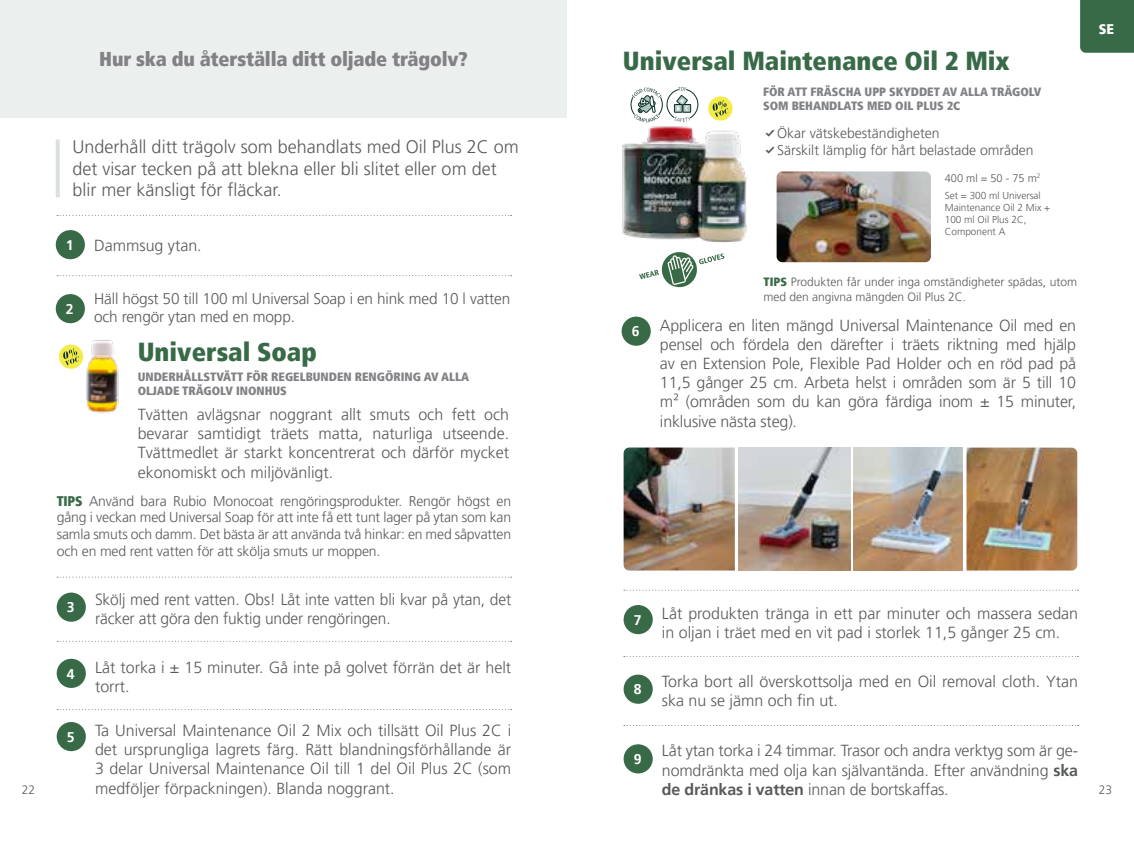
<style>
.page{position:relative;width:1134px;height:851px;background:#fff}
.page>*{position:absolute;margin:0;border:0;box-sizing:border-box;transform-origin:0 0}
.t1{font:900 condensed 26px "Frutiger LT Pro";color:#396a48}
.t2{font:900 condensed 20px "Frutiger LT Pro";letter-spacing:-.01em;color:#808285}
.t3{font:300 18px/21.6px "Frutiger LT Pro";color:#58595b}
.t4{font:300 16px/19.2px "Frutiger LT Pro";color:#58595b}
.t5{font:300 15.4px/18.4px "Frutiger LT Pro";letter-spacing:-.01em;color:#58595b}
.t6{font:300 14px/16.8px "Frutiger LT Pro";color:#58595b;text-align:justify}
.t7{font:700 14px "Frutiger LT Pro";color:#fff}
.t8{font:900 condensed 14px "Frutiger LT Pro";color:#fff}
.t9{font:900 condensed 12px/14.4px "Frutiger LT Pro";color:#808285}
.t10{font:300 12px/14.4px "Frutiger LT Pro";color:#58595b}
.t11{font:300 11px "Frutiger LT Pro";color:#58595b}
.t12{font:300 10px/12px "Frutiger LT Pro";color:#58595b}
.s1{font-weight:900;font-stretch:condensed;color:#396a48}
.s2{font-weight:700}
</style>
<div class="page">
<div style="left:0;top:0;width:567px;height:117px;background:#ebf0ee"></div>
<div style="left:1080px;top:0;width:54px;height:53px;background:#396a48"></div>
<div style="left:56px;top:230px;width:29px;height:29px;background:#396a48;border-radius:50%"></div>
<div style="left:57px;top:592px;width:29px;height:29px;background:#396a48;border-radius:50%"></div>
<div style="left:624px;top:674px;width:29px;height:29px;background:#396a48;border-radius:50%"></div>
<div style="left:624px;top:744px;width:29px;height:29px;background:#396a48;border-radius:50%"></div>
<div style="left:57px;top:658px;width:29px;height:29px;background:#396a48;border-radius:50%"></div>
<div style="left:57px;top:721px;width:29px;height:30px;background:#396a48;border-radius:50%"></div>
<div style="left:624px;top:605px;width:29px;height:29px;background:#396a48;border-radius:50%"></div>
<div style="left:622px;top:316px;width:29px;height:30px;background:#396a48;border-radius:50%"></div>
<div style="left:56px;top:294px;width:29px;height:29px;background:#396a48;border-radius:50%"></div>
<svg style="left:57px;top:275px;width:455px;height:1px"></svg>
<svg style="left:57px;top:215px;width:455px;height:1px"></svg>
<svg style="left:57px;top:576px;width:455px;height:1px"></svg>
<svg style="left:624px;top:589px;width:454px;height:1px"></svg>
<svg style="left:624px;top:656px;width:454px;height:1px"></svg>
<svg style="left:57px;top:709px;width:455px;height:1px"></svg>
<img style="left:86px;top:340px;width:33px;height:73px">
<svg style="left:58px;top:344px;width:26px;height:25px"></svg>
<img style="left:621px;top:126px;width:126px;height:117px">
<svg style="left:639px;top:252px;width:85px;height:36px"></svg>
<img style="left:777px;top:171px;width:154px;height:91px">
<img style="left:624px;top:447px;width:111px;height:123px">
<img style="left:739px;top:447px;width:111px;height:123px">
<img style="left:854px;top:447px;width:109px;height:123px">
<img style="left:966px;top:447px;width:111px;height:123px">
<hr style="left:56px;top:139px;width:4px;height:58px;background:#d8e1dd">
<svg style="left:708px;top:96px;width:25px;height:25px"></svg>
<svg style="left:631px;top:87px;width:67px;height:35px"></svg>
<p class="t2" style="left:99px;top:47px;width:370px">Hur ska du återställa ditt oljade trägolv?</p>
<p class="t3" style="left:73px;top:136px;width:448px">Underhåll ditt trägolv som behandlats med Oil Plus 2C om det visar tecken på att blekna eller bli slitet eller om det blir mer känsligt för fläckar.</p>
<p class="t7" style="left:66px;top:237px;width:9px">1</p>
<p class="t4" style="left:94px;top:235px;width:109px">Dammsug ytan.</p>
<p class="t7" style="left:66px;top:300px;width:9px">2</p>
<p class="t5" style="left:94px;top:289px;width:418px">Häll högst 50 till 100 ml Universal Soap i en hink med 10 l vatten och rengör ytan med en mopp.</p>
<h1 class="t1" style="left:138px;top:335px;width:181px">Universal Soap</h1>
<p class="t9" style="left:138px;top:369px;width:333px">UNDERHÅLLSTVÄTT FÖR REGELBUNDEN RENGÖRING AV ALLA<br>OLJADE TRÄGOLV INONHUS</p>
<p class="t4" style="left:138px;top:405px;width:373px;text-align:justify">Tvätten avlägsnar noggrant allt smuts och fett och bevarar samtidigt träets matta, naturliga utseende.<br>Tvättmedlet är starkt koncentrerat och därför mycket ekonomiskt och miljövänligt.</p>
<p class="t6" style="left:57px;top:492px;width:456px"><span class="s1">TIPS</span> Använd bara Rubio Monocoat rengöringsprodukter. Rengör högst en gång i veckan med Universal Soap för att inte få ett tunt lager på ytan som kan samla smuts och damm. Det bästa är att använda två hinkar: en med såpvatten och en med rent vatten för att skölja smuts ur moppen.</p>
<p class="t7" style="left:67px;top:599px;width:9px">3</p>
<p class="t7" style="left:67px;top:665px;width:9px">4</p>
<p class="t4" style="left:95px;top:589px;width:418px">Skölj med rent vatten. Obs! Låt inte vatten bli kvar på ytan, det räcker att göra den fuktig under rengöringen.</p>
<p class="t4" style="left:95px;top:657px;width:418px">Låt torka i ± 15 minuter. Gå inte på golvet förrän det är helt torrt.</p>
<h1 class="t1" style="left:623px;top:45px;width:388px">Universal Maintenance Oil 2 Mix</h1>
<p class="t9" style="left:763px;top:84px;width:280px">FÖR ATT FRÄSCHA UPP SKYDDET AV ALLA TRÄGOLV<br>SOM BEHANDLATS MED OIL PLUS 2C</p>
<p class="t6" style="left:777px;top:125px;width:258px">Ökar vätskebeständigheten<br>Särskilt lämplig för hårt belastade områden</p>
<p class="t11" style="left:945px;top:171px;width:97px">400 ml = 50 - 75 m<sup>2</sup></p>
<p class="t12" style="left:945px;top:190px;width:107px">Set = 300 ml Universal<br>Maintenance Oil 2 Mix +<br>100 ml Oil Plus 2C,<br>Component A</p>
<p class="t7" style="left:632px;top:323px;width:9px">6</p>
<p class="t10" style="left:763px;top:275px;width:315px"><span class="s1">TIPS</span> Produkten får under inga omständigheter spädas, utom med den angivna mängden Oil Plus 2C.</p>
<p class="t4" style="left:660px;top:315px;width:418px;text-align:justify">Applicera en liten mängd Universal Maintenance Oil med en pensel och fördela den därefter i träets riktning med hjälp av en Extension Pole, Flexible Pad Holder och en röd pad på 11,5 gånger 25 cm. Arbeta helst i områden som är 5 till 10 m² (områden som du kan göra färdiga inom ± 15 minuter, inklusive nästa steg).</p>
<p class="t8" style="left:1099px;top:21px;width:17px">SE</p>
<p class="t7" style="left:634px;top:611px;width:9px">7</p>
<p class="t7" style="left:634px;top:681px;width:9px">8</p>
<p class="t4" style="left:662px;top:604px;width:418px">Låt produkten tränga in ett par minuter och massera sedan in oljan i träet med en vit pad i storlek 11,5 gånger 25 cm.</p>
<p class="t4" style="left:662px;top:671px;width:418px">Torka bort all överskottsolja med en Oil removal cloth. Ytan ska nu se jämn och fin ut.</p>
<p class="t4" style="left:95px;top:720px;width:418px;text-align:justify">Ta Universal Maintenance Oil 2 Mix och tillsätt Oil Plus 2C i det ursprungliga lagrets färg. Rätt blandningsförhållande är 3 delar Universal Maintenance Oil till 1 del Oil Plus 2C (som medföljer förpackningen). Blanda noggrant.</p>
<p class="t7" style="left:67px;top:728px;width:9px">5</p>
<p class="t4" style="left:662px;top:741px;width:418px;text-align:justify">Låt ytan torka i 24 timmar. Trasor och andra verktyg som är ge&shy;nomdränkta med olja kan självantända. Efter användning <span class="s2">ska de dränkas i vatten</span> innan de bortskaffas.</p>
<p class="t7" style="left:634px;top:750px;width:9px">9</p>
<p class="t10" style="left:22px;top:782px;width:15px">22</p>
<p class="t10" style="left:1099px;top:782px;width:15px">23</p>
</div>
